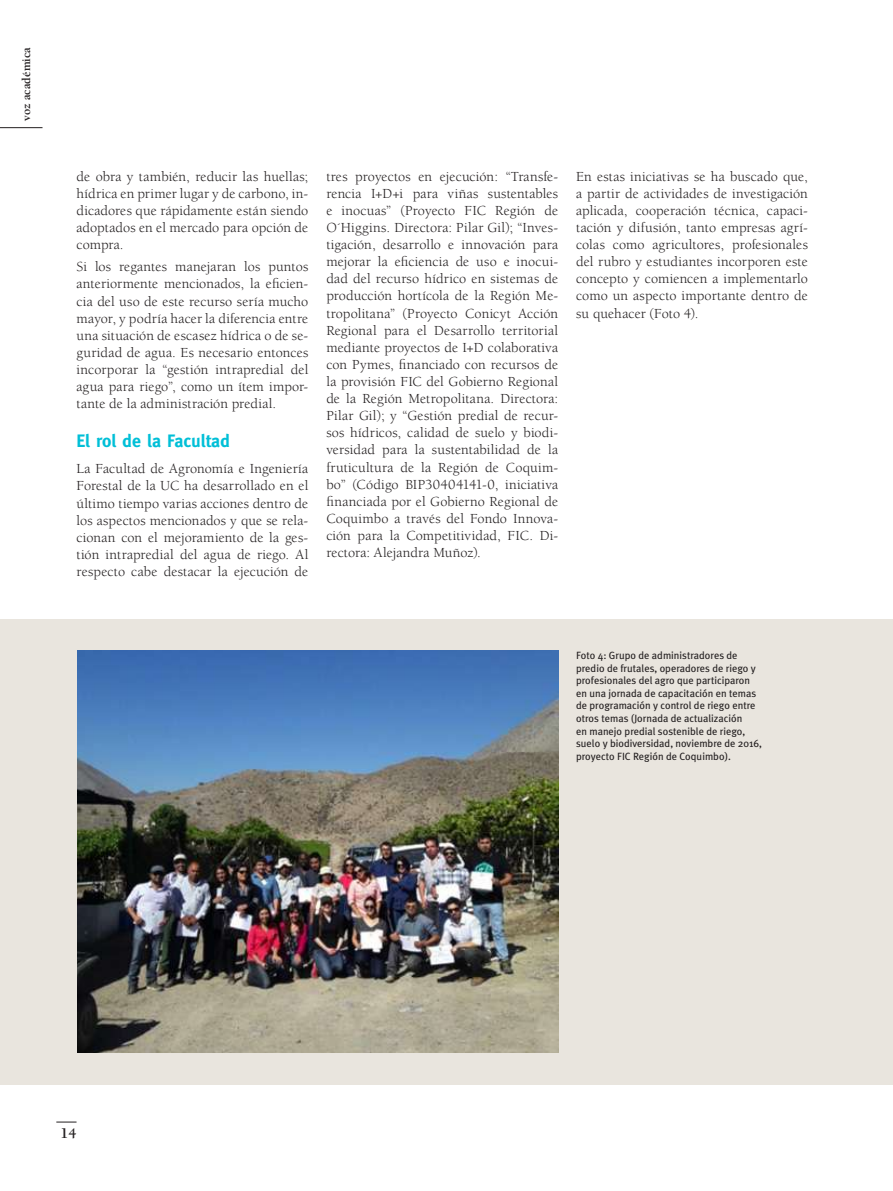
<style>
.page{position:relative;width:893px;height:1191px;background:#fff}
.page>*{position:absolute;margin:0;border:0;box-sizing:border-box;transform-origin:0 0}
.t1{font:700 18px "Meta";color:#00bfd7}
.t2{font:700 15px "Berkeley";color:#231f20}
.t3{font:14.25px/17.1px "Berkeley";letter-spacing:.005em;color:#231f20;text-align:justify}
.t4{font:700 12px "Berkeley";color:#231f20}
.t5{font:10.5px/12.6px "Meta Plus";color:#231f20}
</style>
<div class="page">
<hr style="left:0;top:127px;width:43px;height:1px;background:#231f20">
<svg style="left:56px;top:1121px;width:21px;height:1px"></svg>
<div style="left:0;top:619px;width:893px;height:465px;background:#e9e5de"></div>
<img style="left:78px;top:650px;width:480px;height:403px">
<p class="t4" style="left:20px;top:121px;width:75px;rotate:-90deg">voz académica</p>
<p class="t3" style="left:77px;top:168px;width:233px">de obra y también, reducir las huellas; hídrica en primer lugar y de carbono, in&shy;dicadores que rápidamente están siendo adoptados en el mercado para opción de compra.</p>
<p class="t3" style="left:77px;top:259px;width:233px">Si los regantes manejaran los puntos anteriormente mencionados, la eficien&shy;cia del uso de este recurso sería mucho mayor, y podría hacer la diferencia entre una situación de escasez hídrica o de se&shy;guridad de agua. Es necesario entonces incorporar la “gestión intrapredial del agua para riego”, como un ítem impor&shy;tante de la administración predial.</p>
<p class="t1" style="left:77px;top:430px;width:155px">El rol de la Facultad</p>
<p class="t3" style="left:77px;top:460px;width:233px">La Facultad de Agronomía e Ingeniería Forestal de la UC ha desarrollado en el último tiempo varias acciones dentro de los aspectos mencionados y que se rela&shy;cionan con el mejoramiento de la ges&shy;tión intrapredial del agua de riego. Al respecto cabe destacar la ejecución de</p>
<p class="t3" style="left:326px;top:168px;width:233px">tres proyectos en ejecución: “Transfe&shy;rencia I+D+i para viñas sustentables e inocuas” (Proyecto FIC Región de O´Higgins. Directora: Pilar Gil); “Inves&shy;tigación, desarrollo e innovación para mejorar la eficiencia de uso e inocui&shy;dad del recurso hídrico en sistemas de producción hortícola de la Región Me&shy;tropolitana” (Proyecto Conicyt Acción Regional para el Desarrollo territorial mediante proyectos de I+D colaborativa con Pymes, financiado con recursos de la provisión FIC del Gobierno Regional de la Región Metropolitana. Directora:<br>Pilar Gil); y “Gestión predial de recur&shy;sos hídricos, calidad de suelo y biodi&shy;versidad para la sustentabilidad de la fruticultura de la Región de Coquim&shy;bo” (Código BIP30404141-0, iniciativa financiada por el Gobierno Regional de Coquimbo a través del Fondo Innova&shy;ción para la Competitividad, FIC. Di&shy;rectora: Alejandra Muñoz).</p>
<p class="t3" style="left:576px;top:168px;width:233px">En estas iniciativas se ha buscado que, a partir de actividades de investigación aplicada, cooperación técnica, capaci&shy;tación y difusión, tanto empresas agrí&shy;colas como agricultores, profesionales del rubro y estudiantes incorporen este concepto y comiencen a implementarlo como un aspecto importante dentro de su quehacer (Foto 4).</p>
<p class="t5" style="left:576px;top:649px;width:187px">Foto 4: Grupo de administradores de predio de frutales, operadores de riego y profesionales del agro que participaron en una jornada de capacitación en temas de programación y control de riego entre otros temas (Jornada de actualización<br>en manejo predial sostenible de riego, suelo y biodiversidad, noviembre de 2016, proyecto FIC Región de Coquimbo).</p>
<p class="t2" style="left:60px;top:1125px;width:18px">14</p>
</div>
